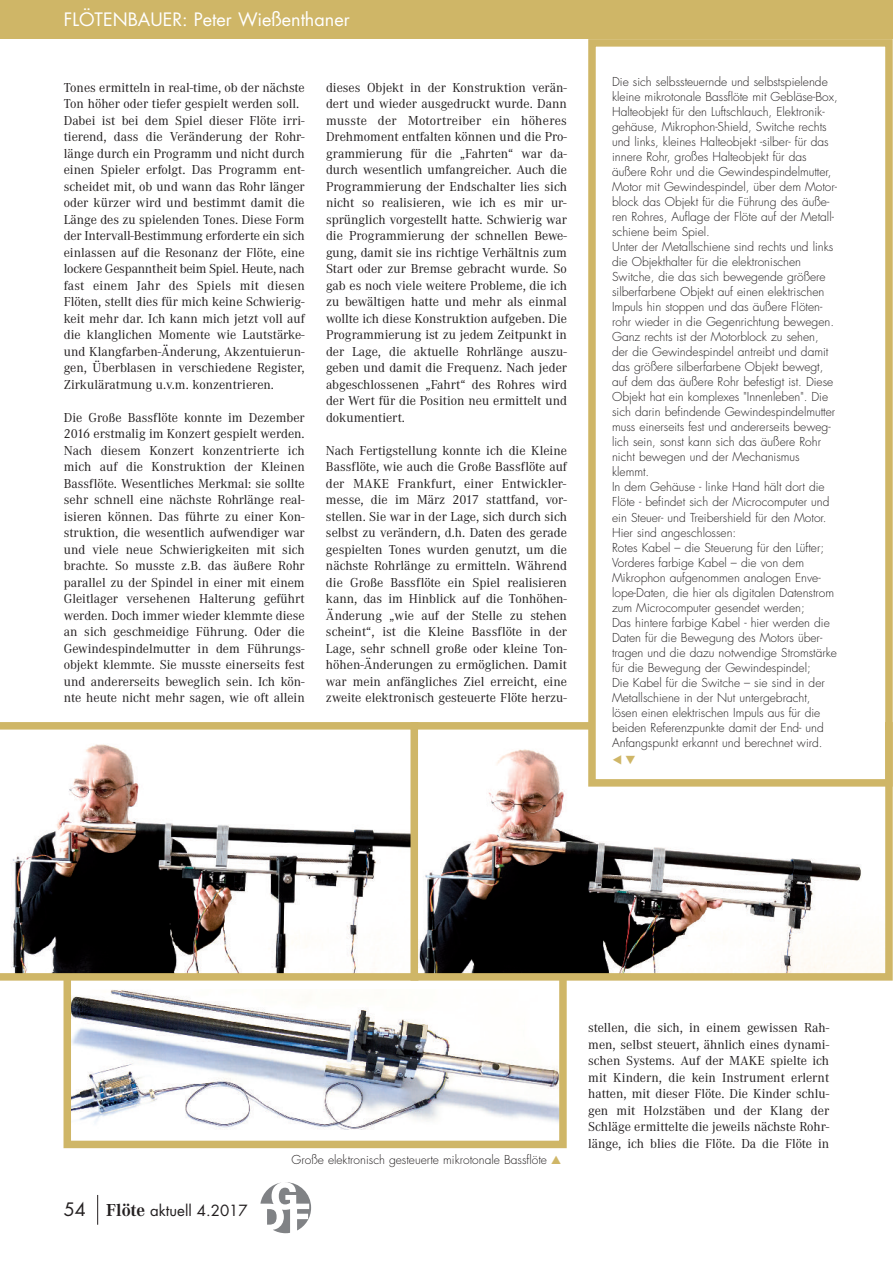
<style>
.page{position:relative;width:893px;height:1263px;background:#fff}
.page>*{position:absolute;margin:0;border:0;box-sizing:border-box;transform-origin:0 0}
.t1{font:18px "Futura";color:#fff}
.t2{font:15px "Futura";color:#231f20}
.t3{font:13.5px/16.5px "Corporate A";color:#231f20;text-align:justify}
.t4{font:300 12px/15px "Futura";color:#231f20}
.s1{font-size:18px}
.s2{font-family:"Corporate A";font-weight:700;font-size:18px}
</style>
<div class="page">
<img style="left:73px;top:990px;width:485px;height:139px">
<div style="left:64px;top:971px;width:503px;height:177px;border:8px solid #cfb667"></div>
<svg style="left:260px;top:1182px;width:51px;height:51px"></svg>
<hr style="left:97px;top:1195px;width:1px;height:30px;background:#231f20">
<div style="left:0;top:0;width:893px;height:38px;background:#cfb667"></div>
<svg style="left:0;top:722px;width:410px;height:259px"></svg>
<img style="left:419px;top:749px;width:464px;height:223px">
<div style="left:410px;top:722px;width:483px;height:259px;border:8px solid #cfb667"></div>
<div style="left:596px;top:47px;width:289px;height:732px;background:#fff"></div>
<div style="left:588px;top:39px;width:305px;height:748px;border:8px solid #cfb667"></div>
<h1 class="t1" style="left:64px;top:11px;width:287px">FLÖTENBAUER: Peter Wießenthaner</h1>
<p class="t3" style="left:64px;top:79px;width:242px;text-align:left">Tones ermitteln in real-time, ob der nächste Ton höher oder tiefer gespielt werden soll.<br>Dabei ist bei dem Spiel dieser Flöte irri&shy;tierend, dass die Veränderung der Rohr&shy;länge durch ein Programm und nicht durch einen Spieler erfolgt. Das Programm ent&shy;scheidet mit, ob und wann das Rohr länger oder kürzer wird und bestimmt damit die Länge des zu spielenden Tones. Diese Form der Intervall-Bestimmung erforderte ein sich einlassen auf die Resonanz der Flöte, eine lockere Gespanntheit beim Spiel. Heute, nach fast einem Jahr des Spiels mit diesen Flöten, stellt dies für mich keine Schwierig&shy;keit mehr dar. Ich kann mich jetzt voll auf die klanglichen Momente wie Lautstärke&shy;und Klangfarben-Änderung, Akzentuierun&shy;gen, Überblasen in verschiedene Register, Zirkuläratmung u.v.m. konzentrieren.</p>
<p class="t3" style="left:64px;top:409px;width:242px">Die Große Bassflöte konnte im Dezember 2016 erstmalig im Konzert gespielt werden.<br>Nach diesem Konzert konzentrierte ich mich auf die Konstruktion der Kleinen Bassflöte. Wesentliches Merkmal: sie sollte sehr schnell eine nächste Rohrlänge real&shy;isieren können. Das führte zu einer Kon&shy;struktion, die wesentlich aufwendiger war und viele neue Schwierigkeiten mit sich brachte. So musste z.B. das äußere Rohr parallel zu der Spindel in einer mit einem Gleitlager versehenen Halterung geführt werden. Doch immer wieder klemmte diese an sich geschmeidige Führung. Oder die Gewindespindelmutter in dem Führungs&shy;objekt klemmte. Sie musste einerseits fest und andererseits beweglich sein. Ich kön&shy;nte heute nicht mehr sagen, wie oft allein</p>
<p class="t3" style="left:326px;top:79px;width:242px">dieses Objekt in der Konstruktion verän&shy;dert und wieder ausgedruckt wurde. Dann musste der Motortreiber ein höheres Drehmoment entfalten können und die Pro&shy;grammierung für die „Fahrten“ war da&shy;durch wesentlich umfangreicher. Auch die Programmierung der Endschalter lies sich nicht so realisieren, wie ich es mir ur&shy;sprünglich vorgestellt hatte. Schwierig war die Programmierung der schnellen Bewe&shy;gung, damit sie ins richtige Verhältnis zum Start oder zur Bremse gebracht wurde. So gab es noch viele weitere Probleme, die ich zu bewältigen hatte und mehr als einmal wollte ich diese Konstruktion aufgeben. Die Programmierung ist zu jedem Zeitpunkt in der Lage, die aktuelle Rohrlänge auszu&shy;geben und damit die Frequenz. Nach jeder abgeschlossenen „Fahrt“ des Rohres wird der Wert für die Position neu ermittelt und dokumentiert.</p>
<p class="t3" style="left:326px;top:442px;width:243px">Nach Fertigstellung konnte ich die Kleine Bassflöte, wie auch die Große Bassflöte auf der MAKE Frankfurt, einer Entwickler&shy;messe, die im März 2017 stattfand, vor&shy;stellen. Sie war in der Lage, sich durch sich selbst zu verändern, d.h. Daten des gerade gespielten Tones wurden genutzt, um die nächste Rohrlänge zu ermitteln. Während die Große Bassflöte ein Spiel realisieren kann, das im Hinblick auf die Tonhöhen-Änderung „wie auf der Stelle zu stehen scheint“, ist die Kleine Bassflöte in der Lage, sehr schnell große oder kleine Ton&shy;höhen-Änderungen zu ermöglichen. Damit war mein anfängliches Ziel erreicht, eine zweite elektronisch gesteuerte Flöte herzu-</p>
<p class="t4" style="left:612px;top:76px;width:227px">Die sich selbssteuernde und selbstspielende kleine mikrotonale Bassflöte mit Gebläse-Box, Halteobjekt für den Luftschlauch, Elektronik&shy;gehäuse, Mikrophon-Shield, Switche rechts und links, kleines Halteobjekt -silber- für das innere Rohr, großes Halteobjekt für das äußere Rohr und die Gewindespindelmutter, Motor mit Gewindespindel, über dem Motor&shy;block das Objekt für die Führung des äuße&shy;ren Rohres, Auflage der Flöte auf der Metall&shy;schiene beim Spiel.<br>Unter der Metallschiene sind rechts und links die Objekthalter für die elektronischen Switche, die das sich bewegende größere silberfarbene Objekt auf einen elektrischen Impuls hin stoppen und das äußere Flöten&shy;rohr wieder in die Gegenrichtung bewegen.<br>Ganz rechts ist der Motorblock zu sehen, der die Gewindespindel antreibt und damit das größere silberfarbene Objekt bewegt, auf dem das äußere Rohr befestigt ist. Diese Objekt hat ein komplexes "Innenleben". Die sich darin befindende Gewindespindelmutter muss einerseits fest und andererseits beweg&shy;lich sein, sonst kann sich das äußere Rohr nicht bewegen und der Mechanismus klemmt.<br>In dem Gehäuse - linke Hand hält dort die Flöte - befindet sich der Microcomputer und ein Steuer- und Treibershield für den Motor.<br>Hier sind angeschlossen:<br>Rotes Kabel – die Steuerung für den Lüfter; Vorderes farbige Kabel – die von dem Mikrophon aufgenommen analogen Enve&shy;lope-Daten, die hier als digitalen Datenstrom zum Microcomputer gesendet werden;<br>Das hintere farbige Kabel - hier werden die Daten für die Bewegung des Motors über&shy;tragen und die dazu notwendige Stromstärke für die Bewegung der Gewindespindel;<br>Die Kabel für die Switche – sie sind in der Metallschiene in der Nut untergebracht, lösen einen elektrischen Impuls aus für die beiden Referenzpunkte damit der End- und Anfangspunkt erkannt und berechnet wird.</p>
<p class="t2" style="left:64px;top:1203px;width:185px"><span class="s1">54</span> <span class="s2">Flöte</span> aktuell 4.2017</p>
<p class="t4" style="left:292px;top:1153px;width:257px">Große elektronisch gesteuerte mikrotonale Bassflöte</p>
<p class="t3" style="left:588px;top:1019px;width:242px">stellen, die sich, in einem gewissen Rah&shy;men, selbst steuert, ähnlich eines dynami&shy;schen Systems. Auf der MAKE spielte ich mit Kindern, die kein Instrument erlernt hatten, mit dieser Flöte. Die Kinder schlu&shy;gen mit Holzstäben und der Klang der Schläge ermittelte die jeweils nächste Rohr&shy;länge, ich blies die Flöte. Da die Flöte in</p>
</div>
